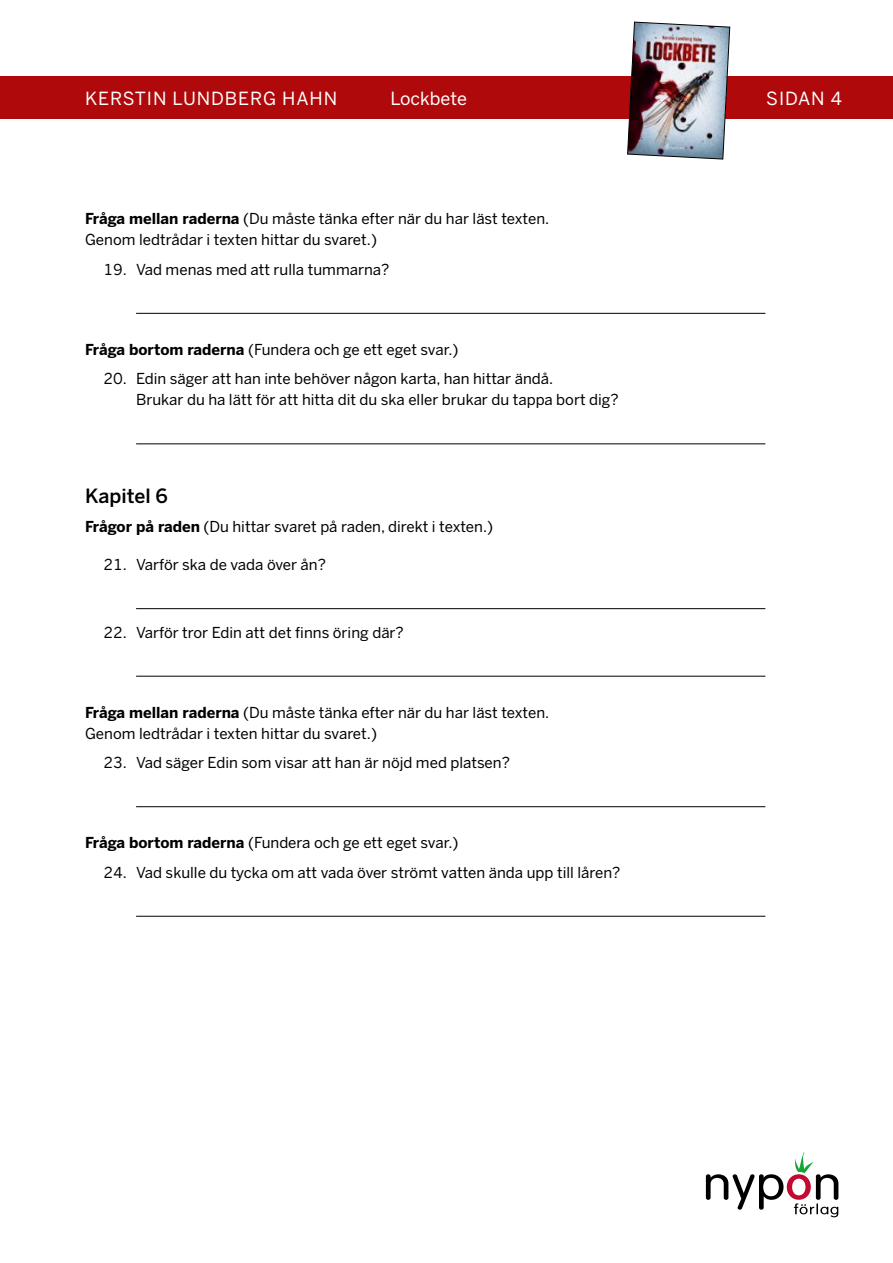
<style>
.page{position:relative;width:893px;height:1263px;background:#fff}
.page>*{position:absolute;margin:0;border:0;box-sizing:border-box;transform-origin:0 0}
.t1{font:500 19.5px "Benton Sans";color:#000}
.t2{font:18px "Benton Sans";letter-spacing:.05em;color:#fff}
.t3{font:18px "Benton Sans";color:#fff}
.t4{font:15px/21px "Benton Sans";color:#000}
.s1{font-weight:700}
</style>
<div class="page">
<svg style="left:706px;top:1152px;width:132px;height:65px"></svg>
<div style="left:0;top:77px;width:893px;height:42px;background:#af090b"></div>
<img style="left:627px;top:21px;width:103px;height:139px">
<hr style="left:136px;top:313px;width:629px;height:1px;background:#000">
<hr style="left:136px;top:443px;width:629px;height:1px;background:#000">
<hr style="left:136px;top:608px;width:629px;height:1px;background:#000">
<hr style="left:136px;top:676px;width:629px;height:1px;background:#000">
<hr style="left:136px;top:806px;width:629px;height:1px;background:#000">
<hr style="left:136px;top:916px;width:629px;height:1px;background:#000">
<p class="t2" style="left:85px;top:87px;width:254px">KERSTIN LUNDBERG HAHN</p>
<p class="t3" style="left:390px;top:87px;width:78px">Lockbete</p>
<p class="t2" style="left:766px;top:87px;width:77px">SIDAN 4</p>
<p class="t4" style="left:85px;top:209px;width:466px"><span class="s1">Fråga mellan raderna</span> (Du måste tänka efter när du har läst texten.<br>Genom ledtrådar i texten hittar du svaret.)</p>
<p class="t4" style="left:103px;top:259px;width:288px">19. Vad menas med att rulla tummarna?</p>
<p class="t4" style="left:85px;top:339px;width:375px"><span class="s1">Fråga bortom raderna</span> (Fundera och ge ett eget svar.)</p>
<p class="t4" style="left:136px;top:369px;width:484px;text-indent:-33px">20. Edin säger att han inte behöver någon karta, han hittar ändå.<br>Brukar du ha lätt för att hitta dit du ska eller brukar du tappa bort dig?</p>
<h1 class="t1" style="left:85px;top:484px;width:85px">Kapitel 6</h1>
<p class="t4" style="left:85px;top:516px;width:410px"><span class="s1">Frågor på raden</span> (Du hittar svaret på raden, direkt i texten.)</p>
<p class="t4" style="left:103px;top:554px;width:224px">21. Varför ska de vada över ån?</p>
<p class="t4" style="left:103px;top:622px;width:302px">22. Varför tror Edin att det finns öring där?</p>
<p class="t4" style="left:85px;top:702px;width:466px"><span class="s1">Fråga mellan raderna</span> (Du måste tänka efter när du har läst texten.<br>Genom ledtrådar i texten hittar du svaret.)</p>
<p class="t4" style="left:103px;top:752px;width:408px">23. Vad säger Edin som visar att han är nöjd med platsen?</p>
<p class="t4" style="left:85px;top:832px;width:375px"><span class="s1">Fråga bortom raderna</span> (Fundera och ge ett eget svar.)</p>
<p class="t4" style="left:103px;top:862px;width:519px">24. Vad skulle du tycka om att vada över strömt vatten ända upp till låren?</p>
</div>
